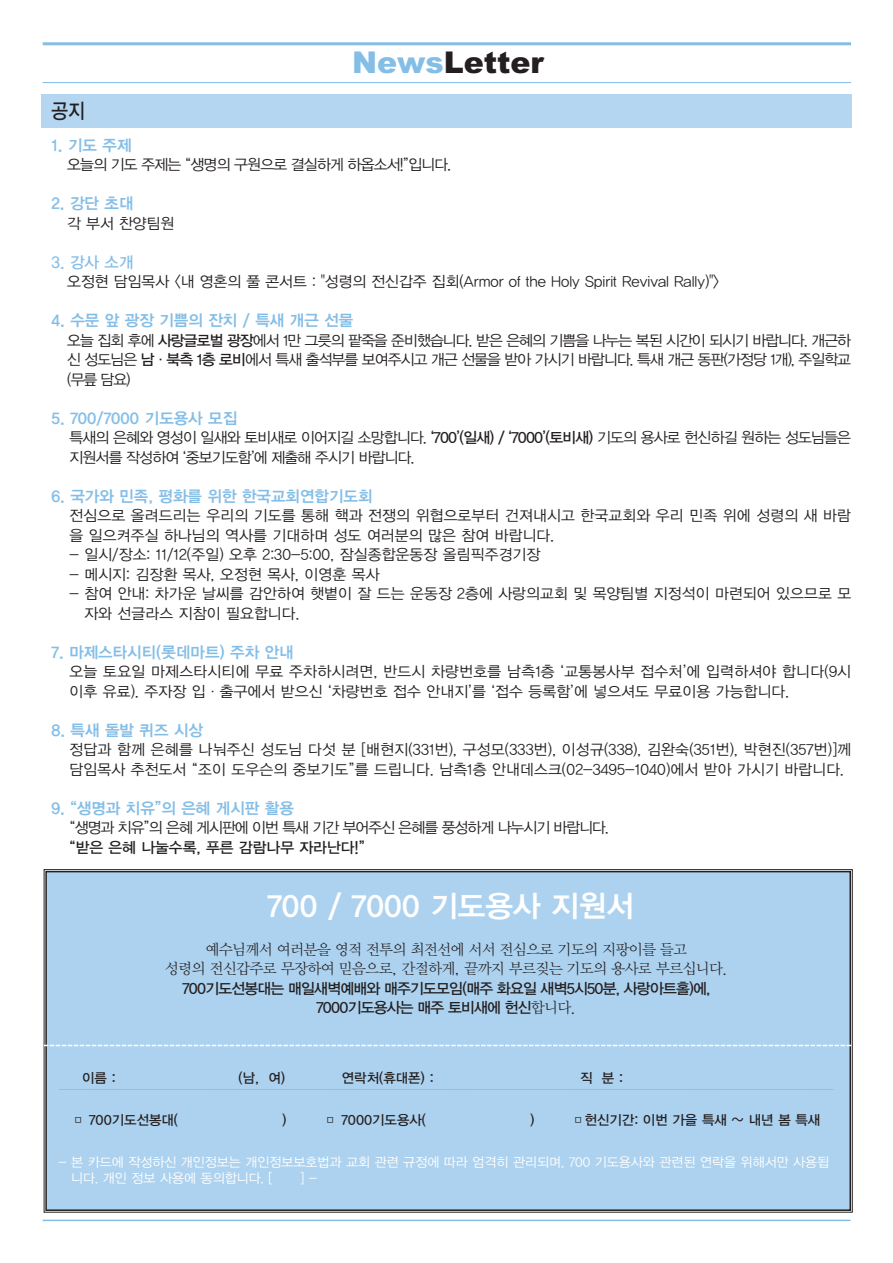
<style>
.page{position:relative;width:893px;height:1263px;background:#fff}
.page>*{position:absolute;margin:0;border:0;box-sizing:border-box;transform-origin:0 0}
.t1{font:30px "YDVYGO Std 14";color:#fff}
.t2{font:900 30px "Arial";color:#231f20}
.t3{font:20.7px "YDVYGO Std 13";color:#231f20;scale:.87 1}
.t4{font:15.75px "YDVYGO Std 14";color:#84bee7}
.t5{font:15.75px "YDVYGO Std 13";color:#84bee7}
.t6{font:15px/19.5px "YDVYGO Std 12";letter-spacing:.01em;color:#231f20}
.t7{font:15px/19.5px "YDVYGO Std 12";letter-spacing:-.05em;color:#231f20}
.t8{font:15px/19.5px "YDVY Mj O Std 12";letter-spacing:-.05em;color:#231f20;text-align:center}
.t9{font:15px/19.5px "YDVYGO Std 13";letter-spacing:-.05em;color:#231f20;text-align:center}
.t10{font:15px "YDVYGO Std 12";letter-spacing:-.06em;color:#231f20}
.t11{font:15px "YDVYGO Std 13";color:#231f20}
.t12{font:13.5px "YDVYGO Std 13";color:#231f20}
.t13{font:13.05px/15.6px "YDVYGO Std 12";color:#fff}
.s1{color:#84bee7}
.s2{font-family:"YDVYGO Std 13"}
.s3{font-family:"YDVY Mj O Std 12"}
</style>
<div class="page">
<hr style="left:43px;top:42px;width:808px;height:3px;background:#84bee7">
<hr style="left:43px;top:82px;width:808px;height:1px;background:#84bee7">
<div style="left:41px;top:95px;width:810px;height:33px;background:#b5d6f0"></div>
<hr style="left:43px;top:1219px;width:807px;height:2px;background:#84bee7">
<div style="left:46px;top:872px;width:804px;height:338px;background:#add2ef"></div>
<div style="left:45px;top:871px;width:806px;height:340px;border:2px solid #231f20"></div>
<svg style="left:45px;top:1045px;width:806px;height:1px"></svg>
<svg style="left:59px;top:1089px;width:775px;height:1px"></svg>
<h1 class="t2" style="left:352px;top:45px;width:193px"><span class="s1">News</span>Letter</h1>
<h2 class="t3" style="left:52px;top:100px;width:40px">공지</h2>
<p class="t4" style="left:52px;top:137px;width:82px">1. 기도 주제</p>
<p class="t7" style="left:67px;top:155px;width:386px">오늘의 기도 주제는 “생명의 구원으로 결실하게 하옵소서!”입니다.</p>
<p class="t4" style="left:52px;top:196px;width:83px">2. 강단 초대</p>
<p class="t6" style="left:67px;top:214px;width:109px">각 부서 찬양팀원</p>
<p class="t5" style="left:52px;top:254px;width:84px">3. 강사 소개</p>
<p class="t6" style="left:67px;top:272px;width:654px">오정현 담임목사 &lt;내 영혼의 풀 콘서트 : "성령의 전신갑주 집회(Armor of the Holy Spirit Revival Rally)"&gt;</p>
<p class="t4" style="left:52px;top:313px;width:303px">4. 수문 앞 광장 기쁨의 잔치 / 특새 개근 선물</p>
<p class="t6" style="left:67px;top:331px;width:785px;text-align:justify">오늘 집회 후에 <span class="s2">사랑글로벌 광장</span>에서 1만 그릇의 팥죽을 준비했습니다. 받은 은혜의 기쁨을 나누는 복된 시간이 되시기 바랍니다. 개근하 신 성도님은 <span class="s2">남·북측 1층 로비</span>에서 특새 출석부를 보여주시고 개근 선물을 받아 가시기 바랍니다. 특새 개근 동판(가정당 1개), 주일학교 (무릎 담요)</p>
<p class="t4" style="left:52px;top:410px;width:187px">5. 700/7000 기도용사 모집</p>
<p class="t7" style="left:70px;top:428px;width:783px">특새의 은혜와 영성이 일새와 토비새로 이어지길 소망합니다. <span class="s2">‘700’(일새) / ‘7000’(토비새)</span> 기도의 용사로 헌신하길 원하는 성도님들은 지원서를 작성하여 ‘중보기도함’에 제출해 주시기 바랍니다.</p>
<p class="t4" style="left:52px;top:488px;width:323px">6. 국가와 민족, 평화를 위한 한국교회연합기도회</p>
<p class="t6" style="left:70px;top:506px;width:783px">전심으로 올려드리는 우리의 기도를 통해 핵과 전쟁의 위협으로부터 건져내시고 한국교회와 우리 민족 위에 성령의 새 바람 을 일으켜주실 하나님의 역사를 기대하며 성도 여러분의 많은 참여 바랍니다.</p>
<p class="t6" style="left:70px;top:545px;width:472px">- 일시/장소: 11/12(주일) 오후 2:30-5:00, 잠실종합운동장 올림픽주경기장</p>
<p class="t6" style="left:70px;top:565px;width:312px">- 메시지: 김장환 목사, 오정현 목사, 이영훈 목사</p>
<p class="t6" style="left:84px;top:584px;width:768px;text-indent:-15px">- 참여 안내: 차가운 날씨를 감안하여 햇볕이 잘 드는 운동장 2층에 사랑의교회 및 목양팀별 지정석이 마련되어 있으므로 모 자와 선글라스 지참이 필요합니다.</p>
<p class="t4" style="left:52px;top:644px;width:244px">7. 마제스타시티(롯데마트) 주차 안내</p>
<p class="t6" style="left:70px;top:662px;width:783px">오늘 토요일 마제스타시티에 무료 주차하시려면, 반드시 차량번호를 남측1층 ‘교통봉사부 접수처’에 입력하셔야 합니다(9시 이후 유료). 주자장 입·출구에서 받으신 ‘차량번호 접수 안내지’를 ‘접수 등록함’에 넣으셔도 무료이용 가능합니다.</p>
<p class="t4" style="left:52px;top:722px;width:153px">8. 특새 돌발 퀴즈 시상</p>
<p class="t6" style="left:70px;top:740px;width:783px">정답과 함께 은혜를 나눠주신 성도님 다섯 분 [배현지(331번), 구성모(333번), 이성규(338), 김완숙(351번), 박현진(357번)]께 담임목사 추천도서 “조이 도우슨의 중보기도”를 드립니다. 남측1층 안내데스크(02-3495-1040)에서 받아 가시기 바랍니다.</p>
<p class="t4" style="left:52px;top:800px;width:244px">9. “생명과 치유”의 은혜 게시판 활용</p>
<p class="t10" style="left:70px;top:820px;width:541px">“생명과 치유”의 은혜 게시판에 이번 특새 기간 부어주신 은혜를 풍성하게 나누시기 바랍니다.</p>
<p class="t11" style="left:70px;top:840px;width:297px">“받은 은혜 나눌수록, 푸른 감람나무 자라난다!”</p>
<h1 class="t1" style="left:267px;top:891px;width:368px">700 / 7000 기도용사 지원서</h1>
<p class="t8" style="left:165px;top:940px;width:565px">예수님께서 여러분을 영적 전투의 최전선에 서서 전심으로 기도의 지팡이를 들고<br>성령의 전신갑주로 무장하여 믿음으로, 간절하게, 끝까지 부르짖는 기도의 용사로 부르십니다.</p>
<p class="t9" style="left:182px;top:979px;width:530px">700기도선봉대는 매일새벽예배와 매주기도모임(매주 화요일 새벽5시50분, 사랑아트홀)에,<br>7000기도용사는 매주 토비새에 헌신<span class="s3">합니다.</span></p>
<p class="t12" style="left:82px;top:1071px;width:35px">이름 :</p>
<p class="t12" style="left:238px;top:1071px;width:48px">(남, 여)</p>
<p class="t12" style="left:342px;top:1071px;width:93px">연락처(휴대폰) :</p>
<p class="t12" style="left:580px;top:1071px;width:44px">직 분:</p>
<p class="t12" style="left:72px;top:1113px;width:108px">□ 700기도선봉대(</p>
<p class="t12" style="left:282px;top:1113px;width:6px">)</p>
<p class="t12" style="left:324px;top:1113px;width:103px">□ 7000기도용사(</p>
<p class="t12" style="left:530px;top:1113px;width:6px">)</p>
<p class="t12" style="left:572px;top:1113px;width:250px">□헌신기간: 이번 가을 특새 ~ 내년 봄 특새</p>
<p class="t13" style="left:71px;top:1155px;width:760px;text-indent:-13px">- 본 카드에 작성하신 개인정보는 개인정보보호법과 교회 관련 규정에 따라 엄격히 관리되며, 700 기도용사와 관련된 연락을 위해서만 사용됩 니다. 개인 정보 사용에 동의합니다. [</p>
<p class="t13" style="left:300px;top:1170px;width:18px">] -</p>
</div>
